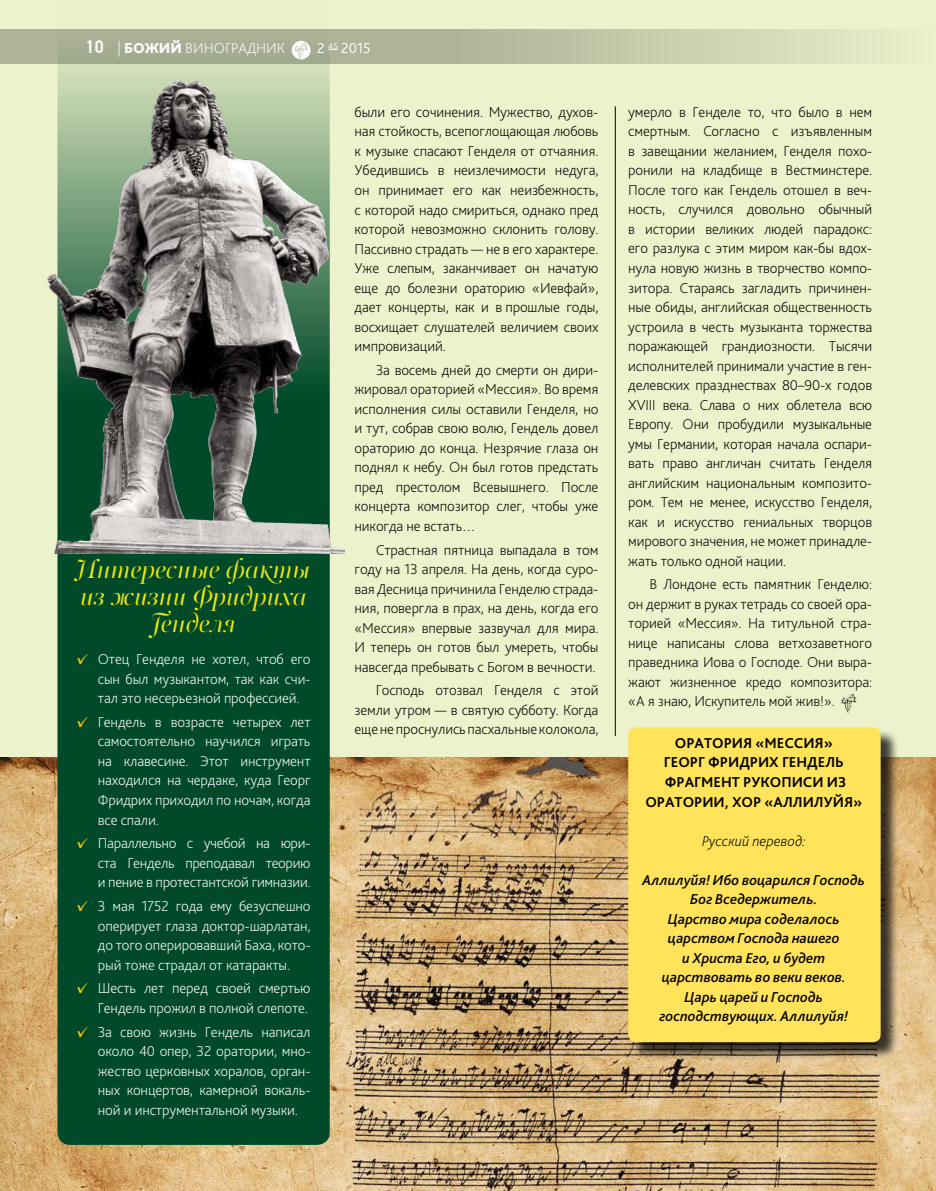
<style>
.page{position:relative;width:936px;height:1191px;background:#fff}
.page>*{position:absolute;margin:0;border:0;box-sizing:border-box;transform-origin:0 0}
.t1{font:27px/27px "PF Regal Swash Pro";color:#eee809;text-align:center}
.t2{font:200 15px/19.5px "Bliss Pro";letter-spacing:-.01em;color:#000;text-align:justify}
.t3{font:200 15px/19.5px "Bliss Pro";letter-spacing:-.01em;color:#fff;text-align:justify}
.t4{font:italic 500 15px/19.5px "Bliss Pro";color:#000;text-align:center}
.t5{font:700 15px/19.5px "Bliss Pro";color:#000;text-align:center}
.t6{font:italic 200 15px "Bliss Pro";color:#000}
.t7{font:300 15px "Bliss Pro";color:#fff}
.s1{font-family:"PF Din Text Pro";font-weight:500;font-size:18px}
.s2{font-weight:800}
.s3{color:#ffcb05}
</style>
<div class="page">
<div style="left:0;top:0;width:935px;height:797px;background:#ecf2cb"></div>
<img style="left:0;top:757px;width:935px;height:434px">
<svg style="left:841px;top:693px;width:15px;height:19px"></svg>
<hr style="left:615px;top:106px;width:1px;height:630px;background:#000">
<div style="left:630px;top:729px;width:269px;height:331px;background:#000;opacity:.75"></div>
<div style="left:628px;top:727px;width:252px;height:315px;background:#ffe35b;border-radius:7px"></div>
<div style="left:57px;top:29px;width:273px;height:1115px;background:#004a2a"></div>
<img style="left:47px;top:64px;width:297px;height:489px">
<svg style="left:0;top:30px;width:862px;height:34px;background:#b7bea0"></svg>
<svg style="left:292px;top:41px;width:18px;height:18px"></svg>
<p class="t3" style="left:85px;top:38px;width:201px"><span class="s1">10</span> | <span class="s2">БОЖИЙ</span> ВИНОГРАДНИК</p>
<p class="t7" style="left:317px;top:39px;width:55px">2 <sup>45</sup> 2015</p>
<h1 class="t1" style="left:77px;top:555px;width:235px">Интересные факты из жизни Фридриха<br>Генделя</h1>
<p class="t3" style="left:98px;top:649px;width:214px;text-indent:-21px"><span class="s3">✓</span> Отец Генделя не хотел, чтоб его сын был музыкантом, так как счи&shy;тал это несерьезной профессией.</p>
<p class="t3" style="left:98px;top:712px;width:214px;text-indent:-21px"><span class="s3">✓</span> Гендель в возрасте четырех лет самостоятельно научился играть на клавесине. Этот инструмент находился на чердаке, куда Георг Фридрих приходил по ночам, когда все спали.</p>
<p class="t3" style="left:98px;top:833px;width:214px;text-indent:-21px"><span class="s3">✓</span> Параллельно с учебой на юри&shy;ста Гендель преподавал теорию и пение в протестантской гимназии.</p>
<p class="t3" style="left:98px;top:896px;width:214px;text-indent:-21px"><span class="s3">✓</span> 3 мая 1752 года ему безуспешно оперирует глаза доктор-шарлатан, до того оперировавший Баха, кото&shy;рый тоже страдал от катаракты.</p>
<p class="t3" style="left:77px;top:978px;width:235px;text-align:right"><span class="s3">✓</span> Шесть лет перед своей смертью<br>Гендель прожил в полной слепоте.</p>
<p class="t3" style="left:98px;top:1021px;width:214px;text-indent:-21px"><span class="s3">✓</span> За свою жизнь Гендель написал около 40 опер, 32 оратории, мно&shy;жество церковных хоралов, орган&shy;ных концертов, камерной вокаль&shy;ной и инструментальной музыки.</p>
<p class="t2" style="left:354px;top:102px;width:245px">были его сочинения. Мужество, духов&shy;ная стойкость, всепоглощающая любовь к музыке спасают Генделя от отчаяния.<br>Убедившись в неизлечимости недуга, он принимает его как неизбежность, с которой надо смириться, однако пред которой невозможно склонить голову.<br>Пассивно страдать — не в его характере.<br>Уже слепым, заканчивает он начатую еще до болезни ораторию «Иевфай», дает концерты, как и в прошлые годы, восхищает слушателей величием своих импровизаций.</p>
<p class="t2" style="left:354px;top:360px;width:245px;text-indent:21px">За восемь дней до смерти он дири&shy;жировал ораторией «Мессия». Во время исполнения силы оставили Генделя, но и тут, собрав свою волю, Гендель довел ораторию до конца. Незрячие глаза он поднял к небу. Он был готов предстать пред престолом Всевышнего. После концерта композитор слег, чтобы уже никогда не встать…</p>
<p class="t2" style="left:354px;top:539px;width:245px;text-indent:21px">Страстная пятница выпадала в том году на 13 апреля. На день, когда суро&shy;вая Десница причинила Генделю страда&shy;ния, повергла в прах, на день, когда его «Мессия» впервые зазвучал для мира.<br>И теперь он готов был умереть, чтобы навсегда пребывать с Богом в вечности.</p>
<p class="t2" style="left:354px;top:680px;width:245px;text-indent:21px">Господь отозвал Генделя с этой земли утром — в святую субботу. Когда еще не проснулись пасхальные колокола,</p>
<p class="t2" style="left:628px;top:102px;width:245px">умерло в Генделе то, что было в нем смертным. Согласно с изъявленным в завещании желанием, Генделя похо&shy;ронили на кладбище в Вестминстере.<br>После того как Гендель отошел в веч&shy;ность, случился довольно обычный в истории великих людей парадокс: его разлука с этим миром как-бы вдох&shy;нула новую жизнь в творчество компо&shy;зитора. Стараясь загладить причинен&shy;ные обиды, английская общественность устроила в честь музыканта торжества поражающей грандиозности. Тысячи исполнителей принимали участие в ген&shy;делевских празднествах 80–90-х годов ХVIII века. Слава о них облетела всю Европу. Они пробудили музыкальные умы Германии, которая начала оспари&shy;вать право англичан считать Генделя английским национальным композито&shy;ром. Тем не менее, искусство Генделя, как и искусство гениальных творцов мирового значения, не может принадле&shy;жать только одной нации.</p>
<p class="t2" style="left:628px;top:574px;width:245px;text-indent:21px">В Лондоне есть памятник Генделю: он держит в руках тетрадь со своей ора&shy;торией «Мессия». На титульной стра&shy;нице написаны слова ветхозаветного праведника Иова о Господе. Они выра&shy;жают жизненное кредо композитора: «А я знаю, Искупитель мой жив!».</p>
<p class="t5" style="left:645px;top:733px;width:218px">ОРАТОРИЯ «МЕССИЯ»<br>ГЕОРГ ФРИДРИХ ГЕНДЕЛЬ<br>ФРАГМЕНТ РУКОПИСИ ИЗ<br>ОРАТОРИИ, ХОР «АЛЛИЛУЙЯ»</p>
<p class="t6" style="left:702px;top:831px;width:105px">Русский перевод:</p>
<p class="t4" style="left:642px;top:869px;width:224px">Аллилуйя! Ибо воцарился Господь<br>Бог Вседержитель.<br>Царство мира соделалось царством Господа нашего<br>и Христа Его, и будет царствовать во веки веков.<br>Царь царей и Господь господствующих. Аллилуйя!</p>
</div>
